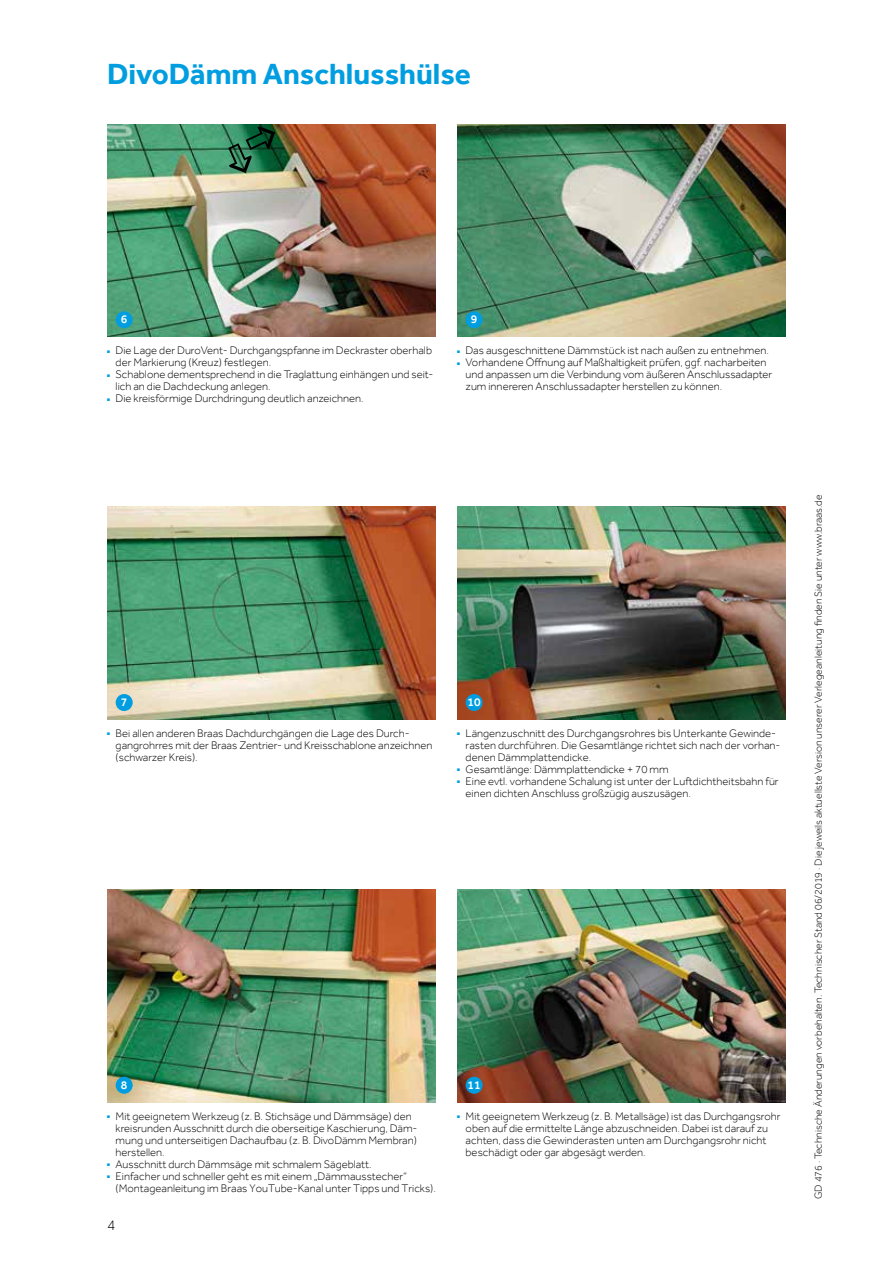
<style>
.page{position:relative;width:893px;height:1263px;background:#fff}
.page>*{position:absolute;margin:0;border:0;box-sizing:border-box;transform-origin:0 0}
.t1{font:700 30px "Effra";color:#009ee0}
.t2{font:300 15px "Effra";color:#000}
.t3{font:500 12px "Effra";color:#fff}
.t4{font:300 11.25px/12px "Effra";color:#000}
.t5{font:300 10.5px "Effra";color:#000}
.s1{color:#009ee0}
</style>
<div class="page">
<img style="left:107px;top:124px;width:329px;height:213px">
<img style="left:107px;top:507px;width:329px;height:212px">
<img style="left:107px;top:890px;width:329px;height:212px">
<img style="left:457px;top:124px;width:329px;height:213px">
<img style="left:457px;top:507px;width:329px;height:212px">
<img style="left:457px;top:890px;width:329px;height:212px">
<div style="left:116px;top:311px;width:17px;height:17px;background:#009ee0;border-radius:50%"></div>
<div style="left:116px;top:694px;width:17px;height:17px;background:#009ee0;border-radius:50%"></div>
<div style="left:116px;top:1077px;width:17px;height:17px;background:#009ee0;border-radius:50%"></div>
<div style="left:466px;top:311px;width:17px;height:17px;background:#009ee0;border-radius:50%"></div>
<div style="left:466px;top:694px;width:17px;height:17px;background:#009ee0;border-radius:50%"></div>
<div style="left:466px;top:1077px;width:17px;height:17px;background:#009ee0;border-radius:50%"></div>
<svg style="left:222px;top:124px;width:58px;height:54px;background:#3a835a"></svg>
<h1 class="t1" style="left:107px;top:56px;width:365px">DivoDämm Anschlusshülse</h1>
<p class="t3" style="left:121px;top:312px;width:8px">6</p>
<p class="t4" style="left:116px;top:344px;width:318px;text-indent:-9px"><span class="s1">■</span> Die Lage der DuroVent- Durchgangspfanne im Deckraster oberhalb der Markierung (Kreuz) festlegen.</p>
<p class="t4" style="left:116px;top:368px;width:319px;text-indent:-9px"><span class="s1">■</span> Schablone dementsprechend in die Traglattung einhängen und seit&shy;lich an die Dachdeckung anlegen.</p>
<p class="t4" style="left:107px;top:392px;width:258px"><span class="s1">■</span> Die kreisförmige Durchdringung deutlich anzeichnen.</p>
<p class="t3" style="left:471px;top:312px;width:8px">9</p>
<p class="t4" style="left:457px;top:344px;width:313px"><span class="s1">■</span> Das ausgeschnittene Dämmstück ist nach außen zu entnehmen.</p>
<p class="t4" style="left:466px;top:356px;width:308px;text-indent:-9px"><span class="s1">■</span> Vorhandene Öffnung auf Maßhaltigkeit prüfen, ggf. nacharbeiten und anpassen um die Verbindung vom äußeren Anschlussadapter zum innereren Anschlussadapter herstellen zu können.</p>
<p class="t3" style="left:121px;top:695px;width:8px">7</p>
<p class="t4" style="left:116px;top:727px;width:318px;text-indent:-9px"><span class="s1">■</span> Bei allen anderen Braas Dachdurchgängen die Lage des Durch&shy;gangrohrres mit der Braas Zentrier- und Kreisschablone anzeichnen (schwarzer Kreis).</p>
<p class="t3" style="left:468px;top:695px;width:15px">10</p>
<p class="t4" style="left:466px;top:727px;width:316px;text-indent:-9px"><span class="s1">■</span> Längenzuschnitt des Durchgangsrohres bis Unterkante Gewinde&shy;rasten durchführen. Die Gesamtlänge richtet sich nach der vorhan&shy;denen Dämmplattendicke.</p>
<p class="t4" style="left:457px;top:763px;width:213px"><span class="s1">■</span> Gesamtlänge: Dämmplattendicke + 70 mm</p>
<p class="t4" style="left:466px;top:775px;width:315px;text-indent:-9px"><span class="s1">■</span> Eine evtl. vorhandene Schalung ist unter der Luftdichtheitsbahn für einen dichten Anschluss großzügig auszusägen.</p>
<p class="t3" style="left:121px;top:1078px;width:8px">8</p>
<p class="t4" style="left:116px;top:1110px;width:303px;text-indent:-9px"><span class="s1">■</span> Mit geeignetem Werkzeug (z. B. Stichsäge und Dämmsäge) den kreisrunden Ausschnitt durch die oberseitige Kaschierung, Däm&shy;mung und unterseitigen Dachaufbau (z. B. DivoDämm Membran) herstellen.</p>
<p class="t4" style="left:107px;top:1158px;width:266px"><span class="s1">■</span> Ausschnitt durch Dämmsäge mit schmalem Sägeblatt.</p>
<p class="t4" style="left:116px;top:1170px;width:322px;text-indent:-9px"><span class="s1">■</span> Einfacher und schneller geht es mit einem „Dämmausstecher“ (Montageanleitung im Braas YouTube- Kanal unter Tipps und Tricks).</p>
<p class="t3" style="left:468px;top:1078px;width:15px">11</p>
<p class="t4" style="left:466px;top:1110px;width:316px;text-indent:-9px"><span class="s1">■</span> Mit geeignetem Werkzeug (z. B. Metallsäge) ist das Durchgangsrohr oben auf die ermittelte Länge abzuschneiden. Dabei ist darauf zu achten, dass die Gewinderasten unten am Durchgangsrohr nicht beschädigt oder gar abgesägt werden.</p>
<p class="t5" style="left:812px;top:1199px;width:706px;rotate:-90deg">GD 476 · Technische Änderungen vorbehalten. Technischer Stand 06/2019 · Die jeweils aktuellste Version unserer Verlegeanleitung finden Sie unter www.braas.de</p>
<h2 class="t2" style="left:107px;top:1216px;width:10px">4</h2>
</div>
